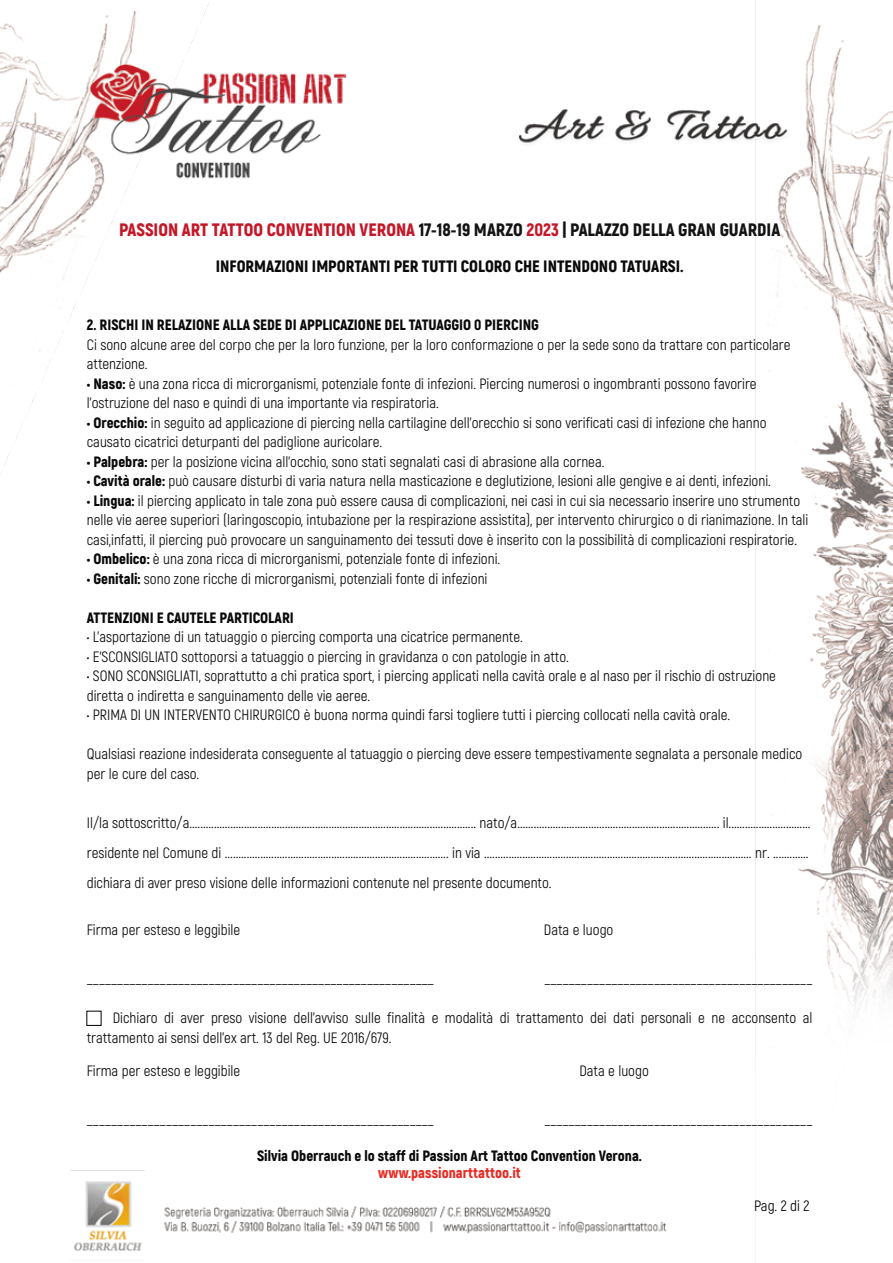
<style>
.page{position:relative;width:893px;height:1263px;background:#fff}
.page>*{position:absolute;margin:0;border:0;box-sizing:border-box;transform-origin:0 0}
.t1{font:900 18px "Akrobat";color:#131313}
.t2{font:900 16.5px "Akrobat";color:#0a0a0a}
.t3{font:15px/19.5px "Akrobat";color:#0a0a0a}
.t4{font:900 15px "Akrobat";color:#0a0a0a}
.t5{font:900 15px "Akrobat";color:#e62c24}
.t6{font:15px "Akrobat";color:#010101}
.s1{color:#c41727}
.s2{font-weight:900}
</style>
<div class="page">
<img style="left:0;top:0;width:892px;height:1251px">
<p class="t1" style="left:119px;top:218px;width:663px"><span class="s1">PASSION ART TATTOO CONVENTION VERONA</span> 17-18-19 MARZO <span class="s1">2023</span> | PALAZZO DELLA GRAN GUARDIA</p>
<p class="t2" style="left:216px;top:255px;width:469px">INFORMAZIONI IMPORTANTI PER TUTTI COLORO CHE INTENDONO TATUARSI.</p>
<p class="t4" style="left:87px;top:315px;width:454px">2. RISCHI IN RELAZIONE ALLA SEDE DI APPLICAZIONE DEL TATUAGGIO 0 PIERCING</p>
<p class="t3" style="left:87px;top:335px;width:705px">Ci sono alcune aree del corpo che per la loro funzione, per la loro conformazione o per la sede sono da trattare con particolare attenzione.</p>
<p class="t3" style="left:87px;top:374px;width:671px"><span class="s2">• Naso:</span> è una zona ricca di microrganismi, potenziale fonte di infezioni. Piercing numerosi o ingombranti possono favorire l'ostruzione del naso e quindi di una importante via respiratoria.</p>
<p class="t3" style="left:87px;top:413px;width:681px"><span class="s2">• Orecchio:</span> in seguito ad applicazione di piercing nella cartilagine dell'orecchio si sono verificati casi di infezione che hanno causato cicatrici deturpanti del padiglione auricolare.</p>
<p class="t3" style="left:87px;top:452px;width:519px"><span class="s2">• Palpebra:</span> per la posizione vicina all'occhio, sono stati segnalati casi di abrasione alla cornea.</p>
<p class="t3" style="left:87px;top:471px;width:685px"><span class="s2">• Cavità orale:</span> può causare disturbi di varia natura nella masticazione e deglutizione, lesioni alle gengive e ai denti, infezioni.</p>
<p class="t3" style="left:87px;top:491px;width:723px"><span class="s2">• Lingua:</span> il piercing applicato in tale zona può essere causa di complicazioni, nei casi in cui sia necessario inserire uno strumento nelle vie aeree superiori (laringoscopio, intubazione per la respirazione assistita), per intervento chirurgico o di rianimazione. In tali casi,infatti, il piercing può provocare un sanguinamento dei tessuti dove è inserito con la possibilità di complicazioni respiratorie.</p>
<p class="t3" style="left:87px;top:549px;width:415px"><span class="s2">• Ombelico:</span> è una zona ricca di microrganismi, potenziale fonte di infezioni.</p>
<p class="t3" style="left:87px;top:569px;width:402px"><span class="s2">• Genitali:</span> sono zone ricche di microrganismi, potenziali fonte di infezioni</p>
<p class="t4" style="left:87px;top:608px;width:209px">ATTENZIONI E CAUTELE PARTICOLARI</p>
<p class="t3" style="left:87px;top:627px;width:438px">• L’asportazione di un tatuaggio o piercing comporta una cicatrice permanente.</p>
<p class="t3" style="left:87px;top:647px;width:484px">• E'SCONSIGLIATO sottoporsi a tatuaggio o piercing in gravidanza o con patologie in atto.</p>
<p class="t3" style="left:87px;top:666px;width:691px">• SONO SCONSIGLIATI, soprattutto a chi pratica sport, i piercing applicati nella cavità orale e al naso per il rischio di ostruzione diretta o indiretta e sanguinamento delle vie aeree.</p>
<p class="t3" style="left:87px;top:705px;width:645px">• PRIMA DI UN INTERVENTO CHIRURGICO è buona norma quindi farsi togliere tutti i piercing collocati nella cavità orale.</p>
<p class="t3" style="left:87px;top:744px;width:717px">Qualsiasi reazione indesiderata conseguente al tatuaggio o piercing deve essere tempestivamente segnalata a personale medico per le cure del caso.</p>
<p class="t3" style="left:87px;top:808px;width:725px;line-height:30px">Il/la sottoscritto/a......................................................................................................... nato/a.......................................................................... il.............................. residente nel Comune di .................................................................................. in via .................................................................................................. nr. ............. dichiara di aver preso visione delle informazioni contenute nel presente documento.</p>
<p class="t3" style="left:87px;top:920px;width:155px">Firma per esteso e leggibile</p>
<p class="t3" style="left:544px;top:920px;width:71px">Data e luogo</p>
<p class="t3" style="left:87px;top:969px;width:349px">_________________________________________________________</p>
<p class="t3" style="left:544px;top:969px;width:269px">____________________________________________</p>
<p class="t3" style="left:87px;top:1008px;width:727px;text-indent:26px">Dichiaro di aver preso visione dell’avviso sulle finalità e modalità di trattamento dei dati personali e ne acconsento al trattamento ai sensi dell’ex art. 13 del Reg. UE 2016/679.</p>
<p class="t3" style="left:87px;top:1061px;width:155px">Firma per esteso e leggibile</p>
<p class="t3" style="left:579px;top:1061px;width:71px">Data e luogo</p>
<p class="t3" style="left:87px;top:1110px;width:349px">_________________________________________________________</p>
<p class="t3" style="left:544px;top:1110px;width:269px">____________________________________________</p>
<p class="t4" style="left:257px;top:1146px;width:386px">Silvia Oberrauch e lo staff di Passion Art Tattoo Convention Verona.</p>
<p class="t5" style="left:378px;top:1163px;width:144px">www.passionarttattoo.it</p>
<p class="t6" style="left:754px;top:1196px;width:57px">Pag. 2 di 2</p>
</div>
